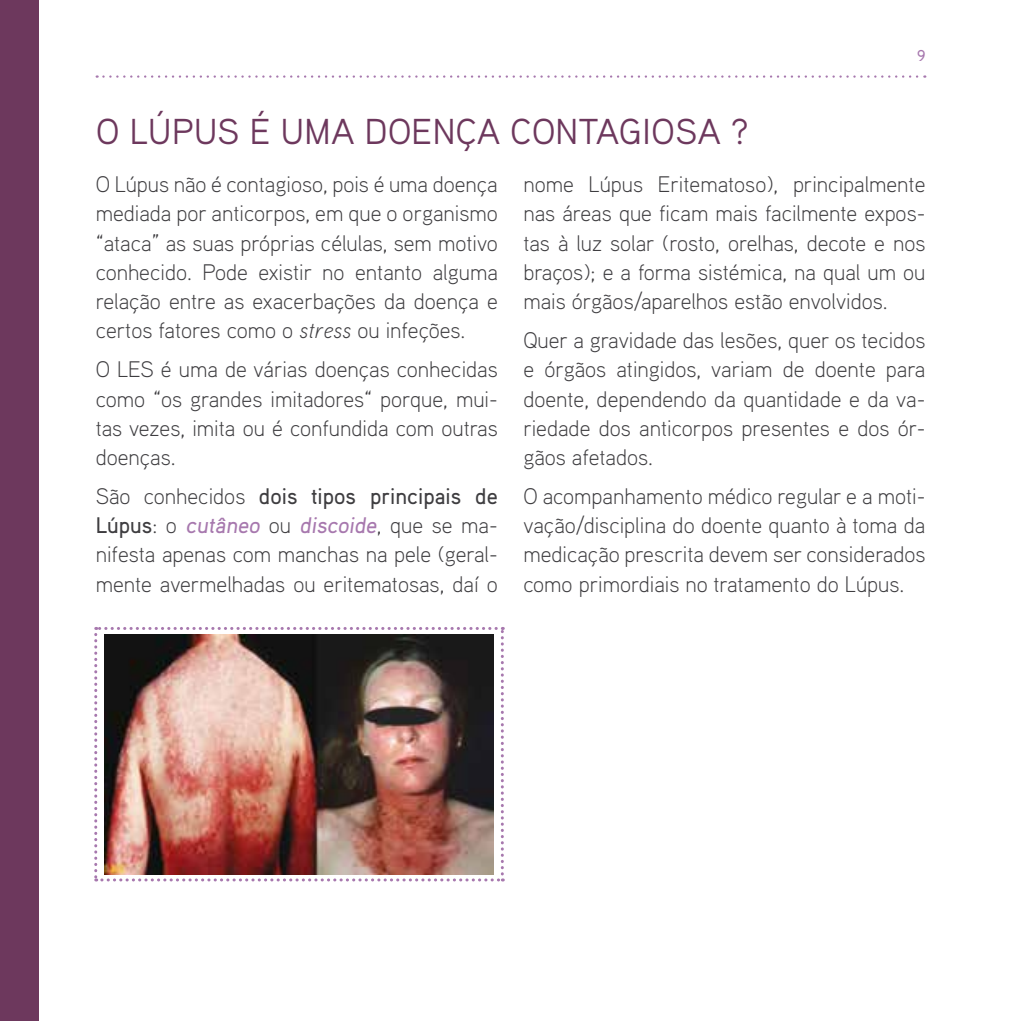
<style>
.page{position:relative;width:1021px;height:1021px;background:#fff}
.page>*{position:absolute;margin:0;border:0;box-sizing:border-box;transform-origin:0 0}
.t1{font:36px "Aaux Pro";color:#6d385d}
.t2{font:300 22.5px/29.2px "Aaux Pro";color:#3e3d40;text-align:justify}
.t3{font:500 15.75px "Aaux Pro";color:#a778ae}
.s1{font-style:italic}
.s2{font-weight:500}
.s3{font-weight:500;color:#a778ae}
</style>
<div class="page">
<svg style="left:97px;top:75px;width:828px;height:3px"></svg>
<div style="left:0;top:0;width:38px;height:1020px;background:#6d385d"></div>
<img style="left:94px;top:627px;width:410px;height:254px">
<p class="t3" style="left:917px;top:45px;width:10px">9</p>
<h1 class="t1" style="left:96px;top:108px;width:654px">O LÚPUS É UMA DOENÇA CONTAGIOSA ?</h1>
<p class="t2" style="left:96px;top:169px;width:403px">O Lúpus não é contagioso, pois é uma doença mediada por anticorpos, em que o organismo “ataca” as suas próprias células, sem motivo conhecido. Pode existir no entanto alguma relação entre as exacerbações da doença e certos fatores como o <span class="s1">stress</span> ou infeções.</p>
<p class="t2" style="left:96px;top:354px;width:403px">O LES é uma de várias doenças conhecidas como “os grandes imitadores“ porque, mui&shy;tas vezes, imita ou é confundida com outras doenças.</p>
<p class="t2" style="left:96px;top:480px;width:403px">São conhecidos <span class="s2">dois tipos principais de L ú p u s</span> : o <span class="s3">cutâneo</span> o u <span class="s3">discoide</span>, q u e s e m a - nifesta apenas com manchas na pele (geral&shy;mente avermelhadas ou eritematosas, daí o</p>
<p class="t2" style="left:523px;top:169px;width:403px">nome Lúpus Eritematoso), principalmente nas áreas que ficam mais facilmente expos&shy;tas à luz solar (rosto, orelhas, decote e nos braços); e a forma sistémica, na qual um ou mais órgãos/aparelhos estão envolvidos.</p>
<p class="t2" style="left:523px;top:325px;width:403px">Quer a gravidade das lesões, quer os tecidos e órgãos atingidos, variam de doente para doente, dependendo da quantidade e da va&shy;riedade dos anticorpos presentes e dos ór&shy;gãos afetados.</p>
<p class="t2" style="left:523px;top:481px;width:403px">O acompanhamento médico regular e a moti&shy;vação/disciplina do doente quanto à toma da medicação prescrita devem ser considerados como primordiais no tratamento do Lúpus.</p>
</div>
